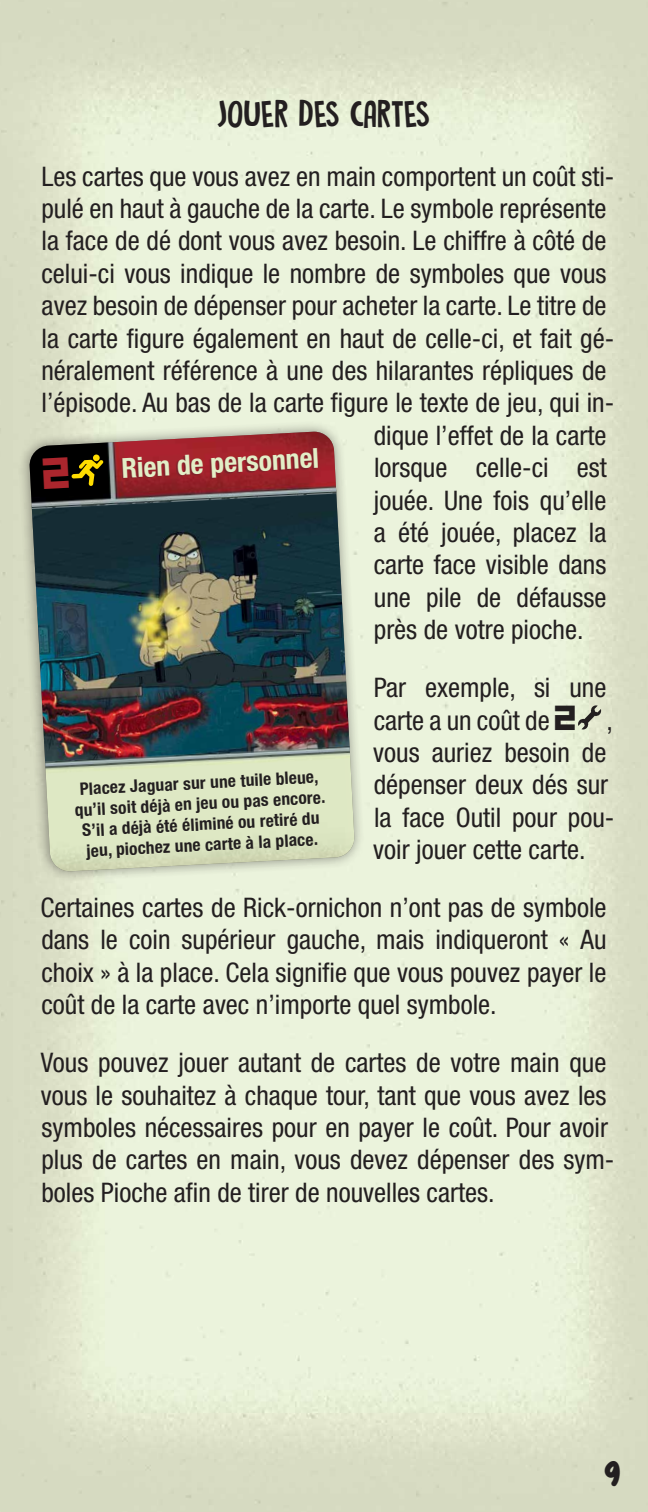
<style>
.page{position:relative;width:648px;height:1512px;background:#fff}
.page>*{position:absolute;margin:0;border:0;box-sizing:border-box;transform-origin:0 0}
.t1{font:33px "DK Butterfly Ball";color:#231f20}
.t2{font:33px "pingwing";color:#231f20}
.t3{font:700 condensed 27.6px "Helvetica Neue LT Std";color:#e2eec7}
.t4{font:condensed 27px/32.4px "Helvetica Neue LT Std";color:#231f20}
.t5{font:700 condensed 17.4px/20.7px "Helvetica Neue LT Std";color:#231f20;text-align:center}
.s1{font-family:"Kremlin";font-stretch:normal;font-size:33px}
</style>
<div class="page">
<svg style="left:578px;top:705px;width:23px;height:25px"></svg>
<svg style="left:16px;top:418px;width:352px;height:468px;background:#e1e8d0"></svg>
<img style="left:29px;top:432px;width:326px;height:440px">
<svg style="left:43px;top:458px;width:61px;height:31px;background:#2b2500"></svg>
<p class="t1" style="left:217px;top:90px;width:215px">JOUER DES CARTES</p>
<p class="t4" style="left:41px;top:160px;width:575px">Les cartes que vous avez en main comportent un coût sti-</p>
<p class="t4" style="left:41px;top:192px;width:566px">pulé en haut à gauche de la carte. Le symbole représente</p>
<p class="t4" style="left:42px;top:224px;width:566px">la face de dé dont vous avez besoin. Le chiffre à côté de</p>
<p class="t4" style="left:41px;top:257px;width:567px">celui-ci vous indique le nombre de symboles que vous</p>
<p class="t4" style="left:41px;top:289px;width:567px">avez besoin de dépenser pour acheter la carte. Le titre de</p>
<p class="t4" style="left:42px;top:322px;width:574px">la carte figure également en haut de celle-ci, et fait gé-</p>
<p class="t4" style="left:41px;top:354px;width:567px">néralement référence à une des hilarantes répliques de</p>
<p class="t4" style="left:42px;top:386px;width:574px">l’épisode. Au bas de la carte figure le texte de jeu, qui in-</p>
<p class="t4" style="left:374px;top:419px;width:234px">dique l’effet de la carte</p>
<p class="t4" style="left:374px;top:451px;width:234px">lorsque celle-ci est</p>
<p class="t4" style="left:374px;top:484px;width:234px">jouée. Une fois qu’elle</p>
<p class="t4" style="left:374px;top:516px;width:234px">a été jouée, placez la</p>
<p class="t4" style="left:374px;top:548px;width:234px">carte face visible dans</p>
<p class="t4" style="left:374px;top:581px;width:234px">une pile de défausse</p>
<p class="t4" style="left:374px;top:613px;width:211px">près de votre pioche.</p>
<p class="t4" style="left:373px;top:671px;width:243px">Par exemple, si une carte a un coût de <span class="s1">2</span> , vous auriez besoin de dépenser deux dés sur la face Outil pour pou&shy;voir jouer cette carte.</p>
<p class="t4" style="left:41px;top:891px;width:567px;text-align:justify">Certaines cartes de Rick-ornichon n’ont pas de symbole dans le coin supérieur gauche, mais indiqueront « Au choix » à la place. Cela signifie que vous pouvez payer le coût de la carte avec n’importe quel symbole.</p>
<p class="t4" style="left:41px;top:1046px;width:575px">Vous pouvez jouer autant de cartes de votre main que vous le souhaitez à chaque tour, tant que vous avez les symboles nécessaires pour en payer le coût. Pour avoir plus de cartes en main, vous devez dépenser des sym&shy;boles Pioche afin de tirer de nouvelles cartes.</p>
<p class="t3" style="left:121px;top:451px;width:199px;rotate:-3deg">Rien de personnel</p>
<p class="t5" style="left:73px;top:779px;width:252px;rotate:-3deg">Placez Jaguar sur une tuile bleue, qu’il soit déjà en jeu ou pas encore.<br>S’il a déjà été éliminé ou retiré du jeu, piochez une carte à la place.</p>
<p class="t2" style="left:604px;top:1455px;width:18px">9</p>
</div>
